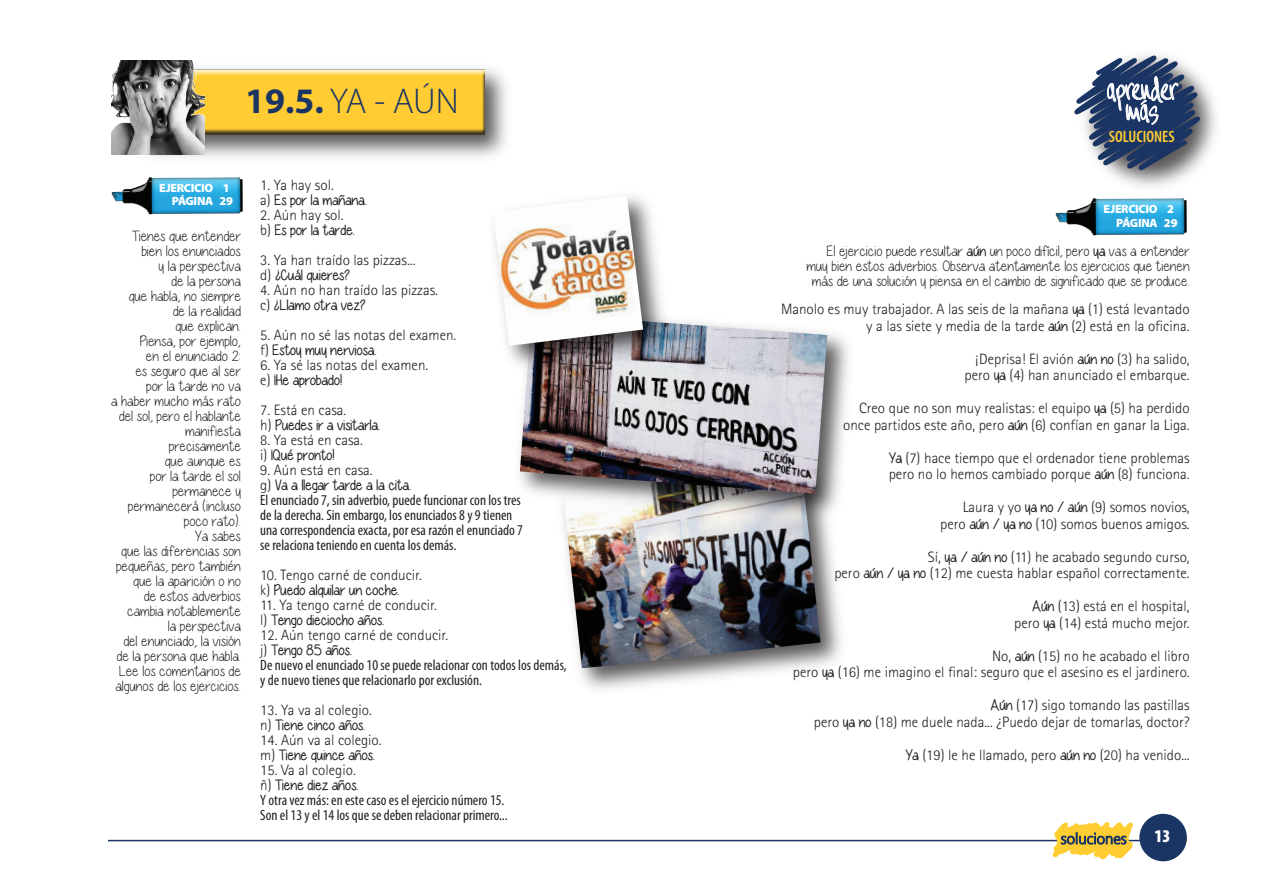
<style>
.page{position:relative;width:1263px;height:893px;background:#fff}
.page>*{position:absolute;margin:0;border:0;box-sizing:border-box;transform-origin:0 0}
.t1{font:300 36px "Myriad Pro";color:#1a3564}
.t2{font:27px/21px "Moi Non Plus";color:#fff;text-align:center}
.t3{font:900 condensed 18px "Myriad Pro";color:#fff}
.t4{font:600 condensed 16.5px "Myriad Pro";color:#fecd32}
.t5{font:300 15px/16.5px "Rotis Sans Serif";color:#231f20;text-align:right}
.t6{font:15px/15px "Diamond Girl Skinny";color:#231f20;text-align:right}
.t7{font:condensed 15px/15px "Myriad Pro";color:#231f20}
.t8{font:15px "Diamond Girl";color:#231f20}
.t9{font:900 12px/13.5px "Myriad Pro";letter-spacing:-.025em;color:#fff;text-align:right}
.s1{font-weight:700}
.s2{font-family:"Rotis Sans Serif";font-weight:300}
.s3{font-family:"Diamond Girl"}
.s4{font-family:"Diamond Girl";font-weight:400}
</style>
<div class="page">
<img style="left:580px;top:527px;width:261px;height:162px">
<img style="left:564px;top:527px;width:257px;height:141px">
<img style="left:126px;top:68px;width:381px;height:90px">
<img style="left:204px;top:68px;width:280px;height:67px">
<hr style="left:108px;top:840px;width:1074px;height:1px;background:#1a3564">
<div style="left:1140px;top:814px;width:46px;height:46px;background:#1a3564;border-radius:50%"></div>
<div style="left:1139px;top:814px;width:48px;height:47px;border:2px solid #1a3564;border-radius:50%"></div>
<svg style="left:1050px;top:822px;width:87px;height:38px"></svg>
<img style="left:1074px;top:55px;width:142px;height:132px">
<svg style="left:1075px;top:56px;width:130px;height:119px"></svg>
<img style="left:111px;top:60px;width:93px;height:94px">
<img style="left:519px;top:333px;width:330px;height:194px">
<img style="left:520px;top:321px;width:307px;height:173px">
<img style="left:507px;top:201px;width:169px;height:178px">
<img style="left:494px;top:196px;width:149px;height:150px">
<img style="left:1055px;top:199px;width:132px;height:36px">
<img style="left:111px;top:177px;width:131px;height:37px">
<h1 class="t1" style="left:245px;top:82px;width:215px"><span class="s1">19.5.</span> YA - AÚN</h1>
<p class="t9" style="left:159px;top:181px;width:56px">EJERCICIO<br>PÁGINA</p>
<p class="t9" style="left:219px;top:181px;width:15px;text-align:left">1<br>29</p>
<p class="t6" style="left:111px;top:228px;width:131px">Tienes que entender bien los enunciados<br>y la perspectiva<br>de la persona<br>que habla, no siempre<br>de la realidad<br>que explican.<br>Piensa, por ejemplo,<br>en el enunciado 2:<br>es seguro que al ser<br>por la tarde no va<br>a haber mucho más rato del sol, pero el hablante manifiesta precisamente<br>que aunque es<br>por la tarde el sol permanece y permanecerá (incluso poco rato).<br>Ya sabes<br>que las diferencias son pequeñas, pero también que la aparición o no<br>de estos adverbios cambia notablemente<br>la perspectiva<br>del enunciado, la visión de la persona que habla.<br>Lee los comentarios de algunos de los ejercicios.</p>
<p class="t5" style="left:260px;top:176px;width:75px">1. Ya hay sol.</p>
<p class="t8" style="left:260px;top:191px;width:108px"><span class="s2">a)</span> Es por la mañana.</p>
<p class="t5" style="left:260px;top:206px;width:85px">2. Aún hay sol.</p>
<p class="t8" style="left:260px;top:221px;width:96px"><span class="s2">b)</span> Es por la tarde.</p>
<p class="t5" style="left:260px;top:251px;width:157px">3. Ya han traído las pizzas...</p>
<p class="t8" style="left:260px;top:266px;width:91px"><span class="s2">d)</span> ¿Cuál quieres?</p>
<p class="t5" style="left:260px;top:281px;width:179px">4. Aún no han traído las pizzas.</p>
<p class="t8" style="left:260px;top:296px;width:107px"><span class="s2">c)</span> ¿Llamo otra vez?</p>
<p class="t5" style="left:260px;top:326px;width:198px">5. Aún no sé las notas del examen.</p>
<p class="t8" style="left:260px;top:341px;width:118px"><span class="s2">f)</span> Estoy muy nerviosa.</p>
<p class="t5" style="left:260px;top:356px;width:169px">6. Ya sé las notas del examen.</p>
<p class="t8" style="left:260px;top:371px;width:83px"><span class="s2">e)</span> ¡He aprobado!</p>
<p class="t5" style="left:260px;top:401px;width:88px">7. Está en casa.</p>
<p class="t8" style="left:260px;top:416px;width:121px"><span class="s2">h)</span> Puedes ir a visitarla.</p>
<p class="t5" style="left:260px;top:431px;width:104px">8. Ya está en casa.</p>
<p class="t8" style="left:260px;top:446px;width:76px"><span class="s2">i)</span> ¡Qué pronto!</p>
<p class="t5" style="left:260px;top:461px;width:114px">9. Aún está en casa.</p>
<p class="t8" style="left:260px;top:476px;width:152px"><span class="s2">g)</span> Va a llegar tarde a la cita.</p>
<p class="t7" style="left:260px;top:493px;width:264px">El enunciado 7, sin adverbio, puede funcionar con los tres de la derecha. Sin embargo, los enunciados 8 y 9 tienen una correspondencia exacta, por esa razón el enunciado 7 se relaciona teniendo en cuenta los demás.</p>
<p class="t5" style="left:260px;top:566px;width:163px">10. Tengo carné de conducir.</p>
<p class="t8" style="left:260px;top:581px;width:140px"><span class="s2">k)</span> Puedo alquilar un coche.</p>
<p class="t5" style="left:260px;top:596px;width:178px">11. Ya tengo carné de conducir.</p>
<p class="t8" style="left:260px;top:611px;width:125px"><span class="s2">l)</span> Tengo dieciocho años.</p>
<p class="t5" style="left:260px;top:626px;width:189px">12. Aún tengo carné de conducir.</p>
<p class="t8" style="left:260px;top:641px;width:93px"><span class="s2">j)</span> Tengo 85 años.</p>
<p class="t7" style="left:260px;top:658px;width:308px">De nuevo el enunciado 10 se puede relacionar con todos los demás, y de nuevo tienes que relacionarlo por exclusión.</p>
<p class="t5" style="left:260px;top:701px;width:113px">13. Ya va al colegio.</p>
<p class="t8" style="left:260px;top:716px;width:106px"><span class="s2">n)</span> Tiene cinco años.</p>
<p class="t5" style="left:260px;top:731px;width:123px">14. Aún va al colegio.</p>
<p class="t8" style="left:260px;top:746px;width:116px"><span class="s2">m)</span> Tiene quince años.</p>
<p class="t5" style="left:260px;top:761px;width:97px">15. Va al colegio.</p>
<p class="t8" style="left:260px;top:776px;width:99px"><span class="s2">ñ)</span> Tiene diez años.</p>
<p class="t7" style="left:260px;top:793px;width:249px">Y otra vez más: en este caso es el ejercicio número 15.<br>Son el 13 y el 14 los que se deben relacionar primero...</p>
<h2 class="t2" style="left:1107px;top:79px;width:71px">aprender más</h2>
<p class="t4" style="left:1109px;top:128px;width:67px">SOLUCIONES</p>
<p class="t9" style="left:1103px;top:203px;width:56px">EJERCICIO<br>PÁGINA</p>
<p class="t9" style="left:1164px;top:203px;width:15px;text-align:left">2<br>29</p>
<p class="t6" style="left:806px;top:243px;width:385px">El ejercicio puede resultar <span class="s3">aún</span> un poco difícil, pero <span class="s3">ya</span> vas a entender muy bien estos adverbios. Observa atentamente los ejercicios que tienen más de una solución y piensa en el cambio de significado que se produce.</p>
<p class="t5" style="left:781px;top:301px;width:410px">Manolo es muy trabajador. A las seis de la mañana <span class="s4">ya</span> (1) está levantado y a las siete y media de la tarde <span class="s4">aún</span> (2) está en la oficina.</p>
<p class="t5" style="left:964px;top:350px;width:227px">¡Deprisa! El avión <span class="s4">aún no</span> (3) ha salido, pero <span class="s4">ya</span> (4) han anunciado el embarque.</p>
<p class="t5" style="left:843px;top:400px;width:348px">Creo que no son muy realistas: el equipo <span class="s4">ya</span> (5) ha perdido once partidos este año, pero <span class="s4">aún</span> (6) confían en ganar la Liga.</p>
<p class="t5" style="left:888px;top:449px;width:303px;text-align:left"><span class="s4">Ya</span> (7) hace tiempo que el ordenador tiene problemas pero no lo hemos cambiado porque <span class="s4">aún</span> (8) funciona.</p>
<p class="t5" style="left:940px;top:499px;width:251px">Laura y yo <span class="s4">ya no / aún</span> (9) somos novios, pero <span class="s4">aún / ya no</span> (10) somos buenos amigos.</p>
<p class="t5" style="left:834px;top:548px;width:357px">Sí, <span class="s4">ya / aún no</span> (11) he acabado segundo curso,<br>pero <span class="s4">aún / ya no</span> (12) me cuesta hablar español correctamente.</p>
<p class="t5" style="left:1014px;top:598px;width:177px"><span class="s4">Aún</span> (13) está en el hospital, pero <span class="s4">ya</span> (14) está mucho mejor.</p>
<p class="t5" style="left:793px;top:647px;width:398px">No, <span class="s4">aún</span> (15) no he acabado el libro<br>pero <span class="s4">ya</span> (16) me imagino el final: seguro que el asesino es el jardinero.</p>
<p class="t5" style="left:814px;top:697px;width:377px"><span class="s4">Aún</span> (17) sigo tomando las pastillas<br>pero <span class="s4">ya no</span> (18) me duele nada... ¿Puedo dejar de tomarlas, doctor?</p>
<p class="t5" style="left:905px;top:746px;width:286px"><span class="s4">Ya</span> (19) le he llamado, pero <span class="s4">aún no</span> (20) ha venido...</p>
<p class="t3" style="left:1154px;top:826px;width:17px">13</p>
</div>
